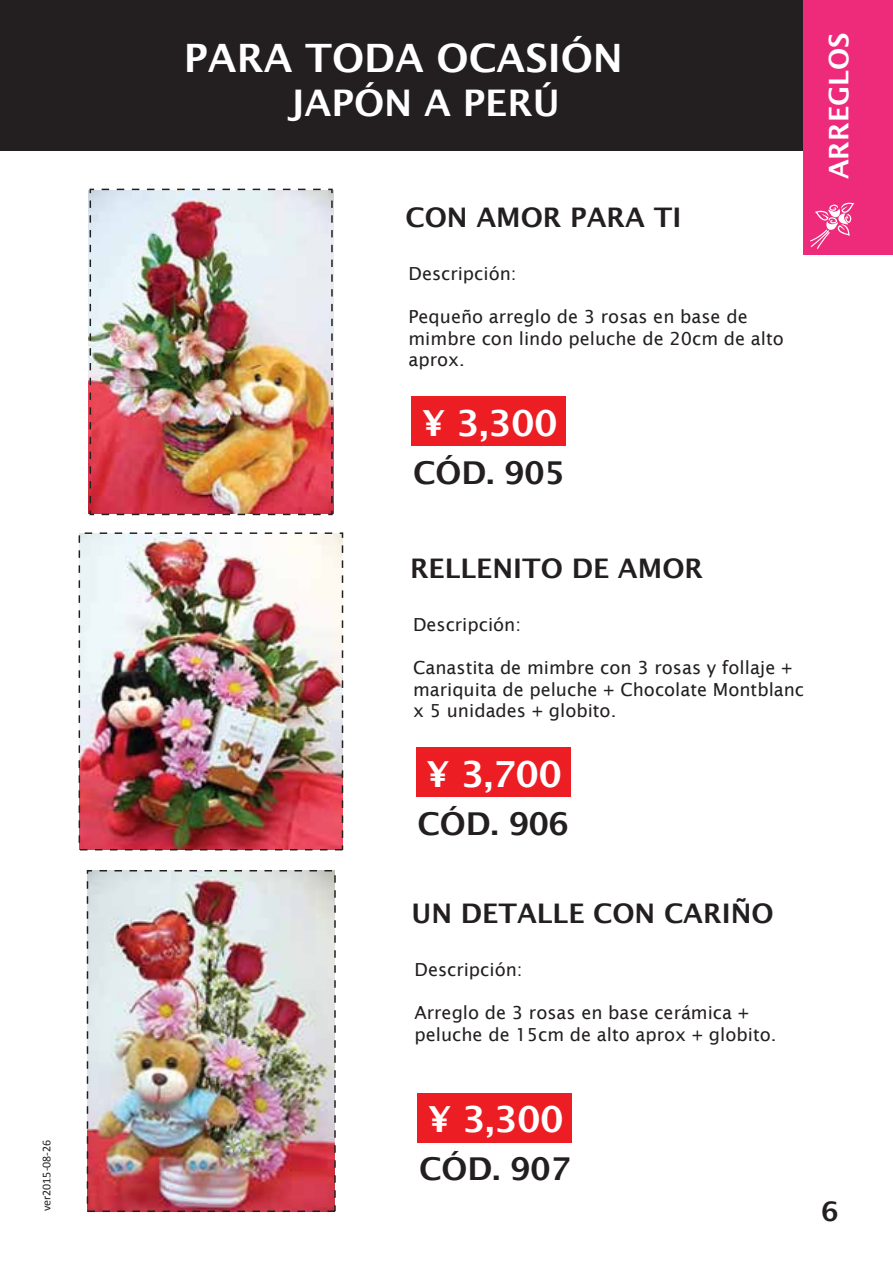
<style>
.page{position:relative;width:893px;height:1263px;background:#fff}
.page>*{position:absolute;margin:0;border:0;box-sizing:border-box;transform-origin:0 0}
.t1{font:600 39.15px "Lucida Sans";color:#fff}
.t2{font:600 36.75px "Lucida Sans";color:#fff}
.t3{font:600 36px "Lucida Sans";color:#fff}
.t4{font:600 31.5px "Lucida Sans";color:#231f20}
.t5{font:600 27px "Lucida Sans";color:#231f20}
.t6{font:600 27px "Lucida Sans";color:#fff}
.t7{font:18px/21.6px "Lucida Sans";color:#231f20}
.t8{font:12px "Calibri";color:#231f20}
</style>
<div class="page">
<div style="left:0;top:0;width:893px;height:151px;background:#231f20"></div>
<div style="left:803px;top:0;width:90px;height:254px;background:#ee2a7b"></div>
<div style="left:411px;top:397px;width:155px;height:49px;background:#ed1d24"></div>
<img style="left:89px;top:188px;width:244px;height:328px">
<img style="left:82px;top:535px;width:258px;height:312px">
<div style="left:79px;top:532px;width:264px;height:318px;border:2px dashed #231f20"></div>
<div style="left:416px;top:748px;width:154px;height:49px;background:#ed1d24"></div>
<img style="left:90px;top:873px;width:243px;height:336px">
<div style="left:87px;top:870px;width:249px;height:342px;border:2px dashed #231f20"></div>
<div style="left:417px;top:1093px;width:155px;height:49px;background:#ed1d24"></div>
<p class="t8" style="left:39px;top:1211px;width:73px;rotate:-90deg">ver2015-08-26</p>
<h1 class="t1" style="left:184px;top:36px;width:441px">PARA TODA OCASIÓN</h1>
<h2 class="t2" style="left:289px;top:82px;width:272px">JAPÓN A PERÚ</h2>
<h3 class="t5" style="left:405px;top:202px;width:277px">CON AMOR PARA TI</h3>
<p class="t7" style="left:408px;top:263px;width:110px">Descripción:</p>
<p class="t7" style="left:408px;top:306px;width:377px">Pequeño arreglo de 3 rosas en base de mimbre con lindo peluche de 20cm de alto aprox.</p>
<h3 class="t3" style="left:422px;top:402px;width:137px">¥ 3,300</h3>
<h3 class="t4" style="left:413px;top:454px;width:153px">CÓD. 905</h3>
<h3 class="t6" style="left:823px;top:179px;width:148px;rotate:-90deg">ARREGLOS</h3>
<h3 class="t5" style="left:410px;top:553px;width:295px">RELLENITO DE AMOR</h3>
<p class="t7" style="left:413px;top:614px;width:110px">Descripción:</p>
<p class="t7" style="left:413px;top:657px;width:393px">Canastita de mimbre con 3 rosas y follaje + mariquita de peluche + Chocolate Montblanc x 5 unidades + globito.</p>
<h3 class="t3" style="left:426px;top:753px;width:137px">¥ 3,700</h3>
<h3 class="t4" style="left:417px;top:805px;width:153px">CÓD. 906</h3>
<h3 class="t5" style="left:411px;top:898px;width:364px">UN DETALLE CON CARIÑO</h3>
<p class="t7" style="left:414px;top:959px;width:110px">Descripción:</p>
<p class="t7" style="left:414px;top:1002px;width:363px">Arreglo de 3 rosas en base cerámica + peluche de 15cm de alto aprox + globito.</p>
<h3 class="t3" style="left:428px;top:1098px;width:137px">¥ 3,300</h3>
<h3 class="t4" style="left:419px;top:1150px;width:153px">CÓD. 907</h3>
<h3 class="t5" style="left:821px;top:1195px;width:19px">6</h3>
</div>
